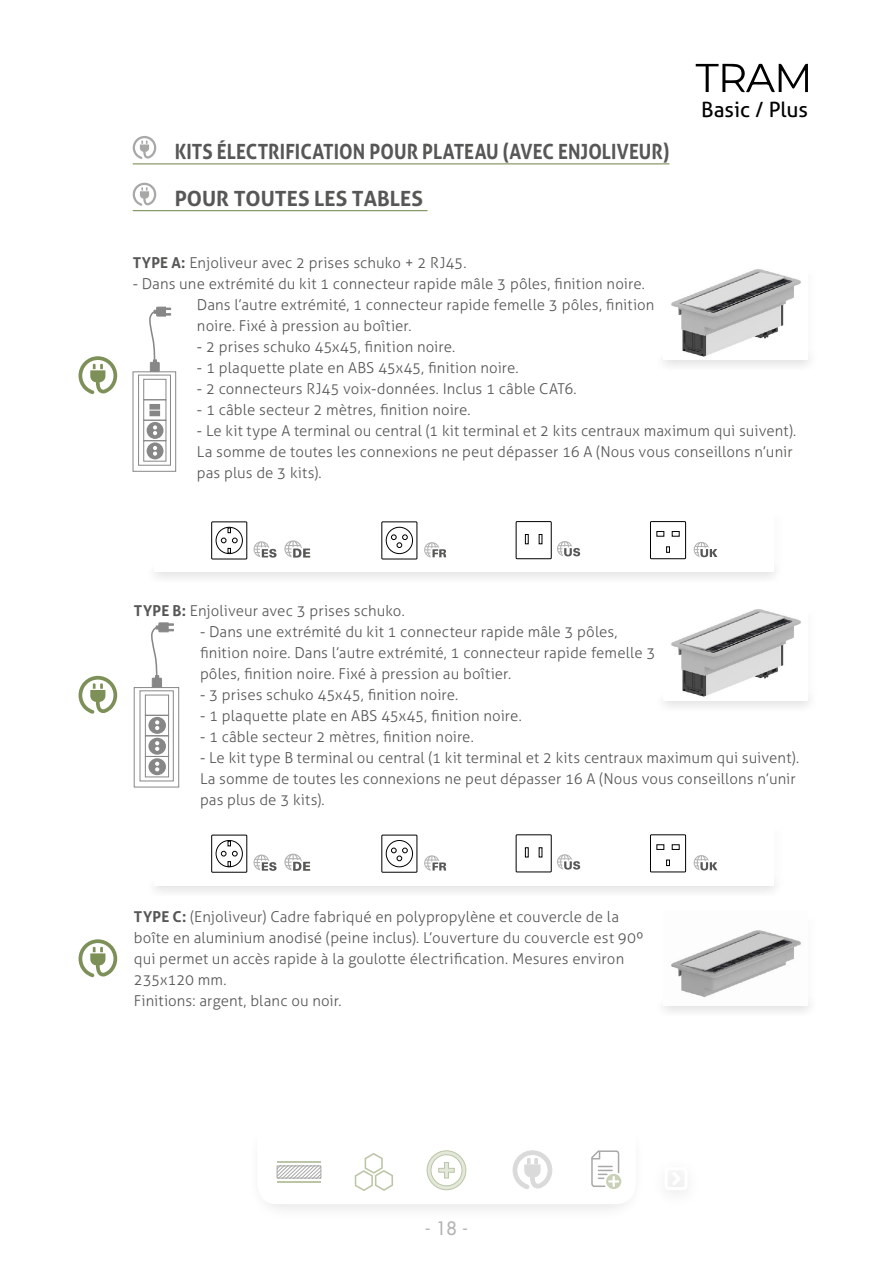
<style>
.page{position:relative;width:893px;height:1263px;background:#fff}
.page>*{position:absolute;margin:0;border:0;box-sizing:border-box;transform-origin:0 0}
.t1{font:700 21px "Aller";letter-spacing:.005em;color:#575756;scale:.89 1}
.t2{font:700 21px "Aller";letter-spacing:.005em;color:#575756}
.t3{font:21px "Aller";letter-spacing:-.005em;color:#000}
.t4{font:500 18px "Futura Std";color:#b3b2b2}
.t5{font:300 15px/21px "Aller";letter-spacing:.005em;color:#575756}
.s1{font-weight:700}
</style>
<div class="page">
<div style="left:247px;top:1127px;width:399px;height:95px;background:#000;opacity:.1"></div>
<div style="left:665px;top:1167px;width:23px;height:23px;border:3px solid #fff;border-radius:3px"></div>
<svg style="left:669px;top:1168px;width:15px;height:21px"></svg>
<svg style="left:696px;top:63px;width:112px;height:29px"></svg>
<svg style="left:276px;top:1150px;width:346px;height:41px"></svg>
<div style="left:655px;top:912px;width:163px;height:105px;background:#878787;opacity:.75"></div>
<img style="left:663px;top:912px;width:145px;height:94px">
<div style="left:655px;top:266px;width:163px;height:105px;background:#878787;opacity:.75"></div>
<img style="left:663px;top:266px;width:145px;height:94px">
<div style="left:655px;top:607px;width:163px;height:104px;background:#878787;opacity:.75"></div>
<img style="left:663px;top:607px;width:145px;height:93px">
<div style="left:145px;top:695px;width:24px;height:21px;border:1px solid #878787"></div>
<div style="left:149px;top:759px;width:16px;height:15px;background:#878787;border-radius:50%"></div>
<div style="left:148px;top:758px;width:18px;height:17px;border:2px solid #878787;border-radius:50%"></div>
<div style="left:149px;top:738px;width:16px;height:16px;background:#878787;border-radius:50%"></div>
<div style="left:148px;top:738px;width:18px;height:17px;border:2px solid #878787;border-radius:50%"></div>
<div style="left:149px;top:718px;width:16px;height:15px;background:#878787;border-radius:50%"></div>
<div style="left:148px;top:717px;width:18px;height:17px;border:2px solid #878787;border-radius:50%"></div>
<div style="left:145px;top:756px;width:24px;height:21px;border:1px solid #878787"></div>
<div style="left:145px;top:736px;width:24px;height:21px;border:1px solid #878787"></div>
<div style="left:145px;top:715px;width:24px;height:21px;border:1px solid #878787"></div>
<div style="left:140px;top:690px;width:34px;height:91px;border:1px solid #878787"></div>
<div style="left:134px;top:687px;width:45px;height:100px;border:1px solid #878787"></div>
<svg style="left:155px;top:762px;width:4px;height:9px"></svg>
<svg style="left:155px;top:741px;width:4px;height:10px"></svg>
<svg style="left:155px;top:720px;width:4px;height:10px"></svg>
<svg style="left:151px;top:622px;width:23px;height:65px"></svg>
<div style="left:143px;top:399px;width:23px;height:21px;border:1px solid #878787"></div>
<div style="left:143px;top:379px;width:23px;height:21px;border:1px solid #878787"></div>
<div style="left:149px;top:411px;width:11px;height:5px;background:#878787"></div>
<svg style="left:149px;top:404px;width:11px;height:6px"></svg>
<div style="left:147px;top:443px;width:16px;height:16px;background:#878787;border-radius:50%"></div>
<div style="left:147px;top:442px;width:16px;height:17px;border:2px solid #878787;border-radius:50%"></div>
<div style="left:147px;top:423px;width:16px;height:15px;background:#878787;border-radius:50%"></div>
<div style="left:147px;top:422px;width:16px;height:17px;border:2px solid #878787;border-radius:50%"></div>
<div style="left:143px;top:440px;width:23px;height:21px;border:1px solid #878787"></div>
<div style="left:143px;top:420px;width:23px;height:21px;border:1px solid #878787"></div>
<div style="left:138px;top:375px;width:33px;height:90px;border:1px solid #878787"></div>
<div style="left:133px;top:371px;width:43px;height:101px;border:1px solid #878787"></div>
<svg style="left:153px;top:446px;width:4px;height:10px"></svg>
<svg style="left:153px;top:425px;width:4px;height:10px"></svg>
<svg style="left:149px;top:307px;width:22px;height:65px"></svg>
<div style="left:146px;top:511px;width:639px;height:72px;background:#f4f4f4"></div>
<div style="left:154px;top:509px;width:620px;height:63px;background:#fff"></div>
<div style="left:516px;top:521px;width:36px;height:38px;border:1px solid #000"></div>
<div style="left:525px;top:534px;width:4px;height:10px;border:1px solid #000"></div>
<svg style="left:539px;top:534px;width:3px;height:10px"></svg>
<svg style="left:557px;top:541px;width:24px;height:16px"></svg>
<div style="left:650px;top:521px;width:36px;height:38px;border:1px solid #000"></div>
<svg style="left:672px;top:531px;width:7px;height:5px"></svg>
<div style="left:656px;top:531px;width:8px;height:5px;border:1px solid #000"></div>
<svg style="left:666px;top:546px;width:4px;height:7px"></svg>
<svg style="left:694px;top:542px;width:24px;height:16px"></svg>
<div style="left:381px;top:521px;width:36px;height:38px;border:1px solid #000"></div>
<svg style="left:386px;top:527px;width:27px;height:27px"></svg>
<div style="left:386px;top:527px;width:27px;height:27px;border:1px solid #000;border-radius:50%"></div>
<svg style="left:391px;top:534px;width:17px;height:14px"></svg>
<svg style="left:424px;top:542px;width:23px;height:16px"></svg>
<div style="left:211px;top:521px;width:36px;height:38px;border:1px solid #000"></div>
<svg style="left:216px;top:527px;width:26px;height:27px"></svg>
<div style="left:216px;top:527px;width:27px;height:27px;border:1px solid #000;border-radius:50%"></div>
<svg style="left:221px;top:528px;width:16px;height:25px"></svg>
<svg style="left:284px;top:540px;width:26px;height:18px"></svg>
<svg style="left:254px;top:541px;width:23px;height:17px"></svg>
<div style="left:146px;top:824px;width:639px;height:72px;background:#f4f4f4"></div>
<div style="left:154px;top:822px;width:620px;height:63px;background:#fff"></div>
<div style="left:516px;top:834px;width:36px;height:38px;border:1px solid #000"></div>
<div style="left:525px;top:847px;width:4px;height:10px;border:1px solid #000"></div>
<svg style="left:539px;top:847px;width:3px;height:10px"></svg>
<svg style="left:557px;top:854px;width:24px;height:16px"></svg>
<div style="left:650px;top:834px;width:36px;height:38px;border:1px solid #000"></div>
<div style="left:672px;top:844px;width:7px;height:6px;border:1px solid #000"></div>
<div style="left:656px;top:844px;width:8px;height:6px;border:1px solid #000"></div>
<svg style="left:666px;top:860px;width:4px;height:6px"></svg>
<svg style="left:694px;top:855px;width:24px;height:16px"></svg>
<div style="left:381px;top:835px;width:36px;height:37px;border:1px solid #000"></div>
<svg style="left:386px;top:840px;width:27px;height:27px"></svg>
<div style="left:386px;top:840px;width:27px;height:27px;border:1px solid #000;border-radius:50%"></div>
<svg style="left:391px;top:848px;width:17px;height:13px"></svg>
<svg style="left:424px;top:855px;width:23px;height:16px"></svg>
<div style="left:211px;top:835px;width:36px;height:37px;border:1px solid #000"></div>
<svg style="left:216px;top:840px;width:26px;height:27px"></svg>
<div style="left:216px;top:840px;width:27px;height:27px;border:1px solid #000;border-radius:50%"></div>
<svg style="left:221px;top:841px;width:16px;height:26px"></svg>
<svg style="left:284px;top:854px;width:26px;height:17px"></svg>
<svg style="left:254px;top:854px;width:23px;height:17px"></svg>
<hr style="left:133px;top:163px;width:536px;height:1px;background:#7d9057">
<hr style="left:133px;top:210px;width:295px;height:1px;background:#7d9057">
<svg style="left:133px;top:136px;width:23px;height:23px"></svg>
<svg style="left:133px;top:183px;width:23px;height:23px"></svg>
<svg style="left:79px;top:939px;width:38px;height:38px"></svg>
<svg style="left:79px;top:676px;width:38px;height:38px"></svg>
<svg style="left:79px;top:356px;width:38px;height:38px"></svg>
<h1 class="t1" style="left:175px;top:139px;width:557px">KITS ÉLECTRIFICATION POUR PLATEAU (AVEC ENJOLIVEUR)</h1>
<h1 class="t2" style="left:175px;top:185px;width:250px">POUR TOUTES LES TABLES</h1>
<h1 class="t3" style="left:701px;top:97px;width:108px">Basic / Plus</h1>
<p class="t5" style="left:133px;top:252px;width:335px"><span class="s1">TYPE A:</span> Enjoliveur avec 2 prises schuko + 2 RJ45.</p>
<p class="t5" style="left:197px;top:273px;width:459px;text-indent:-64px">- Dans une extrémité du kit 1 connecteur rapide mâle 3 pôles, finition noire.<br>Dans l’autre extrémité, 1 connecteur rapide femelle 3 pôles, finition noire. Fixé à pression au boîtier.</p>
<p class="t5" style="left:197px;top:336px;width:260px">- 2 prises schuko 45x45, finition noire.</p>
<p class="t5" style="left:197px;top:357px;width:323px">- 1 plaquette plate en ABS 45x45, finition noire.</p>
<p class="t5" style="left:197px;top:378px;width:381px">- 2 connecteurs RJ45 voix-données. Inclus 1 câble CAT6.</p>
<p class="t5" style="left:197px;top:399px;width:275px">- 1 câble secteur 2 mètres, finition noire.</p>
<p class="t5" style="left:197px;top:420px;width:601px">- Le kit type A terminal ou central (1 kit terminal et 2 kits centraux maximum qui suivent).<br>La somme de toutes les connexions ne peut dépasser 16 A (Nous vous conseillons n’unir pas plus de 3 kits).</p>
<p class="t5" style="left:134px;top:600px;width:272px"><span class="s1">TYPE B:</span> Enjoliveur avec 3 prises schuko.</p>
<p class="t5" style="left:200px;top:621px;width:457px">- Dans une extrémité du kit 1 connecteur rapide mâle 3 pôles, finition noire. Dans l’autre extrémité, 1 connecteur rapide femelle 3 pôles, finition noire. Fixé à pression au boîtier.</p>
<p class="t5" style="left:200px;top:684px;width:260px">- 3 prises schuko 45x45, finition noire.</p>
<p class="t5" style="left:200px;top:705px;width:323px">- 1 plaquette plate en ABS 45x45, finition noire.</p>
<p class="t5" style="left:200px;top:726px;width:275px">- 1 câble secteur 2 mètres, finition noire.</p>
<p class="t5" style="left:200px;top:747px;width:601px">- Le kit type B terminal ou central (1 kit terminal et 2 kits centraux maximum qui suivent).<br>La somme de toutes les connexions ne peut dépasser 16 A (Nous vous conseillons n’unir pas plus de 3 kits).</p>
<p class="t5" style="left:134px;top:906px;width:511px"><span class="s1">TYPE C:</span> (Enjoliveur) Cadre fabriqué en polypropylène et couvercle de la boîte en aluminium anodisé (peine inclus). L’ouverture du couvercle est 90º qui permet un accès rapide à la goulotte électrification. Mesures environ 235x120 mm.<br>Finitions: argent, blanc ou noir.</p>
<p class="t4" style="left:425px;top:1217px;width:45px">- 18 -</p>
</div>
